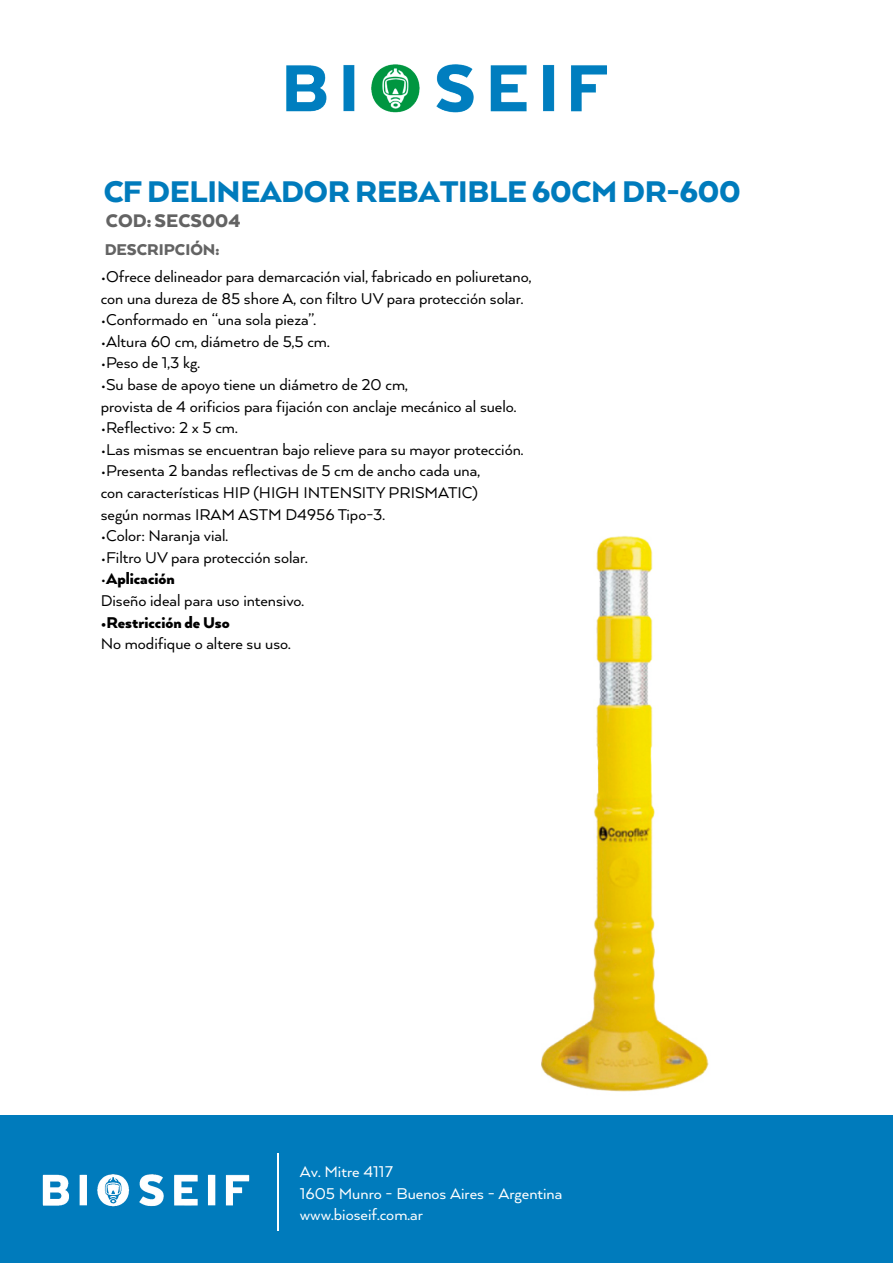
<style>
.page{position:relative;width:893px;height:1263px;background:#fff}
.page>*{position:absolute;margin:0;border:0;box-sizing:border-box;transform-origin:0 0}
.t1{font:900 34.5px "Arquitecta";letter-spacing:-.01em;color:#007bbc}
.t2{font:900 21px "Arquitecta";color:#636363}
.t3{font:18px/21.6px "Arquitecta";color:#000}
.t4{font:18px/21.6px "Arquitecta";color:#fff}
.t5{font:900 18px "Arquitecta";color:#000}
.t6{font:900 18px "Arquitecta";color:#636363}
.s1{font-weight:900}
</style>
<div class="page">
<img style="left:541px;top:535px;width:168px;height:557px">
<div style="left:0;top:1115px;width:893px;height:148px;background:#007bbc"></div>
<img style="left:42px;top:1174px;width:208px;height:33px">
<hr style="left:277px;top:1154px;width:2px;height:77px;background:#fff">
<img style="left:286px;top:64px;width:321px;height:49px">
<h1 class="t1" style="left:103px;top:170px;width:639px">CF DELINEADOR REBATIBLE 60CM DR-600</h1>
<p class="t2" style="left:106px;top:207px;width:136px">COD: SECS004</p>
<p class="t6" style="left:104px;top:238px;width:116px">DESCRIPCIÓN:</p>
<p class="t3" style="left:101px;top:265px;width:432px">•Ofrece delineador para demarcación vial, fabricado en poliuretano, con una dureza de 85 shore A, con filtro UV para protección solar.</p>
<p class="t3" style="left:101px;top:308px;width:217px">•Conformado en “una sola pieza”.</p>
<p class="t3" style="left:101px;top:330px;width:230px">•Altura 60 cm, diámetro de 5,5 cm.</p>
<p class="t3" style="left:101px;top:351px;width:101px">•Peso de 1,3 kg.</p>
<p class="t3" style="left:101px;top:373px;width:417px">•Su base de apoyo tiene un diámetro de 20 cm,<br>provista de 4 orificios para fijación con anclaje mecánico al suelo.</p>
<p class="t3" style="left:101px;top:416px;width:138px">•Reflectivo: 2 x 5 cm.</p>
<p class="t3" style="left:101px;top:438px;width:424px">•Las mismas se encuentran bajo relieve para su mayor protección.</p>
<p class="t3" style="left:101px;top:459px;width:381px;text-align:justify">•Presenta 2 bandas reflectivas de 5 cm de ancho cada una, con características HIP (HIGH INTENSITY PRISMATIC) según normas IRAM ASTM D4956 Tipo-3.</p>
<p class="t3" style="left:101px;top:524px;width:129px">•Color: Naranja vial.</p>
<p class="t3" style="left:101px;top:546px;width:208px">•Filtro UV para protección solar.</p>
<p class="t3" style="left:101px;top:567px;width:205px">•<span class="s1">Aplicación<br></span>Diseño ideal para uso intensivo.</p>
<p class="t5" style="left:101px;top:611px;width:130px">•Restricción de Uso</p>
<p class="t3" style="left:101px;top:632px;width:191px">No modifique o altere su uso.</p>
<p class="t4" style="left:300px;top:1160px;width:264px">Av. Mitre 4117<br>1605 Munro - Buenos Aires - Argentina www.bioseif.com.ar</p>
</div>
